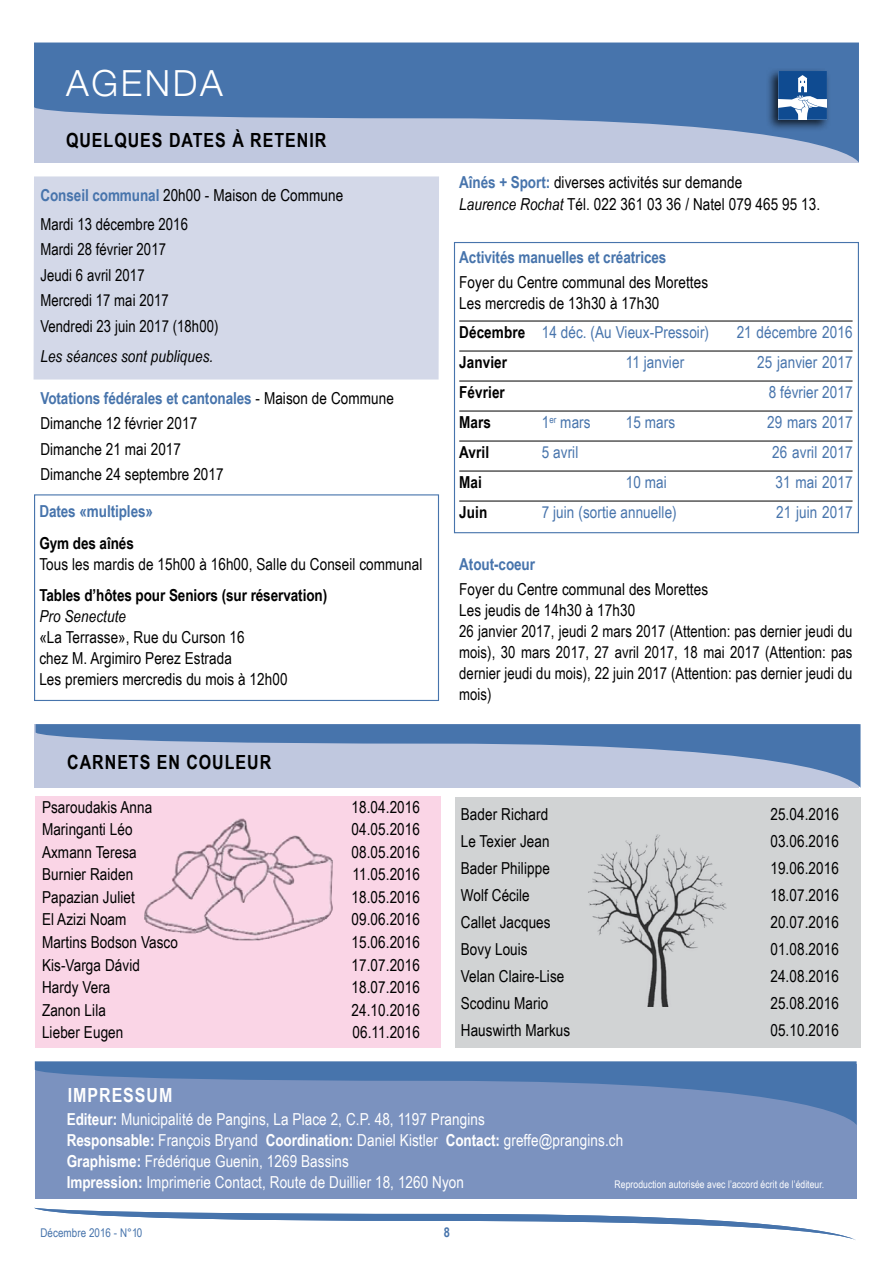
<style>
.page{position:relative;width:893px;height:1263px;background:#fff}
.page>*{position:absolute;margin:0;border:0;box-sizing:border-box;transform-origin:0 0}
.t1{font:300 36px "Helvetica Neue";letter-spacing:.075em;color:#fff}
.t2{font:700 19.5px "Arial Narrow";letter-spacing:.05em;color:#000}
.t3{font:700 19.5px "Arial Narrow";letter-spacing:.05em;color:#fff}
.t4{font:16.5px/21px "Arial Narrow";letter-spacing:.005em;color:#000}
.t5{font:16.5px/21px "Arial Narrow";letter-spacing:.005em;color:#fff}
.t6{font:16.5px "Arial Narrow";letter-spacing:.005em;color:#4774ac}
.t7{font:700 16.5px "Arial Narrow";letter-spacing:-.005em;color:#000}
.t8{font:700 16.5px "Arial Narrow";letter-spacing:-.005em;color:#4774ac}
.t9{font:italic 16.5px "Arial Narrow";letter-spacing:.005em;color:#000}
.t10{font:700 13.5px "Arial Narrow";color:#4774ac}
.t11{font:12px "Arial Narrow";letter-spacing:.005em;color:#4774ac}
.t12{font:10.5px "Arial Narrow";letter-spacing:.005em;color:#fff}
.s1{font-weight:700;color:#4774ac}
.s2{font-style:italic}
.s3{font-weight:700;color:#000}
.s4{font-weight:700}
</style>
<div class="page">
<svg style="left:34px;top:43px;width:825px;height:120px;background:#7291be"></svg>
<svg style="left:34px;top:1208px;width:822px;height:32px"></svg>
<div style="left:766px;top:67px;width:65px;height:65px;background:#000;opacity:.75"></div>
<svg style="left:778px;top:71px;width:49px;height:49px"></svg>
<div style="left:36px;top:796px;width:405px;height:251px;background:#fad5e6"></div>
<img style="left:144px;top:819px;width:189px;height:121px">
<div style="left:456px;top:797px;width:405px;height:250px;background:#d1d3d4"></div>
<img style="left:592px;top:835px;width:65px;height:56px">
<div style="left:35px;top:1065px;width:822px;height:134px;background:#7b92bf"></div>
<svg style="left:34px;top:1061px;width:823px;height:64px"></svg>
<div style="left:34px;top:494px;width:405px;height:207px;border:1px solid #4774ac"></div>
<div style="left:454px;top:242px;width:405px;height:291px;border:1px solid #4774ac"></div>
<hr style="left:459px;top:321px;width:394px;height:1px;background:#000">
<hr style="left:459px;top:351px;width:394px;height:1px;background:#000">
<hr style="left:459px;top:381px;width:394px;height:1px;background:#000">
<hr style="left:459px;top:411px;width:394px;height:1px;background:#000">
<hr style="left:459px;top:441px;width:394px;height:1px;background:#000">
<hr style="left:459px;top:471px;width:394px;height:1px;background:#000">
<hr style="left:459px;top:501px;width:394px;height:1px;background:#000">
<div style="left:34px;top:176px;width:405px;height:203px;background:#d3d8e8"></div>
<svg style="left:34px;top:724px;width:826px;height:64px;background:#94a9cc"></svg>
<h1 class="t1" style="left:66px;top:55px;width:158px">AGENDA</h1>
<p class="t2" style="left:66px;top:126px;width:262px">quelques dates à retenir</p>
<p class="t4" style="left:40px;top:181px;width:304px;line-height:28.5px"><span class="s1">Conseil communal</span> 20h00 - Maison de Commune<br>Mardi 13 décembre 2016</p>
<p class="t4" style="left:40px;top:236px;width:180px;line-height:25.5px">Mardi 28 février 2017<br>Jeudi 6 avril 2017<br>Mercredi 17 mai 2017<br>Vendredi 23 juin 2017 (18h00)</p>
<p class="t9" style="left:40px;top:344px;width:174px">Les séances sont publiques.</p>
<p class="t4" style="left:40px;top:385px;width:355px;line-height:25.5px"><span class="s1">Votations fédérales et cantonales</span> - Maison de Commune<br>Dimanche 12 février 2017<br>Dimanche 21 mai 2017<br>Dimanche 24 septembre 2017</p>
<p class="t8" style="left:39px;top:499px;width:115px">Dates «multiples»</p>
<p class="t7" style="left:39px;top:531px;width:96px">Gym des aînés</p>
<p class="t4" style="left:39px;top:553px;width:385px">Tous les mardis de 15h00 à 16h00, Salle du Conseil communal</p>
<p class="t7" style="left:39px;top:583px;width:289px">Tables d’hôtes pour Seniors (sur réservation)</p>
<p class="t9" style="left:39px;top:605px;width:88px">Pro Senectute</p>
<p class="t4" style="left:39px;top:626px;width:250px">«La Terrasse», Rue du Curson 16<br>chez M. Argimiro Perez Estrada<br>Les premiers mercredis du mois à 12h00</p>
<p class="t2" style="left:67px;top:747px;width:206px">carnets en couleur</p>
<p class="t4" style="left:42px;top:796px;width:112px">Psaroudakis Anna</p>
<p class="t4" style="left:352px;top:796px;width:70px">18.04.2016</p>
<p class="t4" style="left:42px;top:818px;width:92px">Maringanti Léo</p>
<p class="t4" style="left:352px;top:818px;width:70px">04.05.2016</p>
<p class="t4" style="left:42px;top:841px;width:96px">Axmann Teresa</p>
<p class="t4" style="left:352px;top:841px;width:70px">08.05.2016</p>
<p class="t4" style="left:42px;top:863px;width:93px">Burnier Raiden</p>
<p class="t4" style="left:353px;top:863px;width:69px">11.05.2016</p>
<p class="t4" style="left:42px;top:886px;width:94px">Papazian Juliet</p>
<p class="t4" style="left:352px;top:886px;width:70px">18.05.2016</p>
<p class="t4" style="left:42px;top:908px;width:86px">El Azizi Noam</p>
<p class="t4" style="left:352px;top:908px;width:70px">09.06.2016</p>
<p class="t4" style="left:42px;top:931px;width:137px">Martins Bodson Vasco</p>
<p class="t4" style="left:352px;top:931px;width:70px">15.06.2016</p>
<p class="t4" style="left:42px;top:953px;width:99px">Kis-Varga Dávid</p>
<p class="t4" style="left:352px;top:953px;width:70px">17.07.2016</p>
<p class="t4" style="left:42px;top:976px;width:70px">Hardy Vera</p>
<p class="t4" style="left:352px;top:976px;width:70px">18.07.2016</p>
<p class="t4" style="left:42px;top:998px;width:65px">Zanon Lila</p>
<p class="t4" style="left:352px;top:998px;width:70px">24.10.2016</p>
<p class="t4" style="left:42px;top:1021px;width:83px">Lieber Eugen</p>
<p class="t4" style="left:353px;top:1021px;width:69px">06.11.2016</p>
<p class="t3" style="left:68px;top:1080px;width:104px">impressum</p>
<p class="t4" style="left:459px;top:172px;width:362px"><span class="s1">Aînés + Sport:</span> diverses activités sur demande<br><span class="s2">Laurence Rochat</span> Tél. 022 361 03 36 / Natel 079 465 95 13.</p>
<p class="t8" style="left:459px;top:245px;width:209px">Activités manuelles et créatrices</p>
<p class="t4" style="left:459px;top:271px;width:250px">Foyer du Centre communal des Morettes<br>Les mercredis de 13h30 à 17h30</p>
<p class="t6" style="left:459px;top:320px;width:251px"><span class="s3">Décembre</span> 14 déc. (Au Vieux-Pressoir)</p>
<p class="t6" style="left:737px;top:320px;width:117px">21 décembre 2016</p>
<p class="t7" style="left:459px;top:350px;width:50px">Janvier</p>
<p class="t6" style="left:626px;top:350px;width:60px">11 janvier</p>
<p class="t6" style="left:757px;top:350px;width:97px">25 janvier 2017</p>
<p class="t7" style="left:459px;top:380px;width:47px">Février</p>
<p class="t6" style="left:769px;top:380px;width:85px">8 février 2017</p>
<p class="t7" style="left:459px;top:410px;width:33px">Mars</p>
<p class="t6" style="left:542px;top:410px;width:50px">1<sup>er</sup> mars</p>
<p class="t6" style="left:626px;top:410px;width:51px">15 mars</p>
<p class="t6" style="left:767px;top:410px;width:87px">29 mars 2017</p>
<p class="t7" style="left:459px;top:440px;width:31px">Avril</p>
<p class="t6" style="left:542px;top:440px;width:38px">5 avril</p>
<p class="t6" style="left:772px;top:440px;width:82px">26 avril 2017</p>
<p class="t7" style="left:459px;top:470px;width:24px">Mai</p>
<p class="t6" style="left:626px;top:470px;width:43px">10 mai</p>
<p class="t6" style="left:775px;top:470px;width:79px">31 mai 2017</p>
<p class="t7" style="left:459px;top:500px;width:30px">Juin</p>
<p class="t6" style="left:542px;top:500px;width:137px">7 juin (sortie annuelle)</p>
<p class="t6" style="left:776px;top:500px;width:78px">21 juin 2017</p>
<p class="t8" style="left:459px;top:551px;width:78px">Atout-coeur</p>
<p class="t4" style="left:459px;top:578px;width:395px">Foyer du Centre communal des Morettes<br>Les jeudis de 14h30 à 17h30<br>26 janvier 2017, jeudi 2 mars 2017 (Attention: pas dernier jeudi du mois), 30 mars 2017, 27 avril 2017, 18 mai 2017 (Attention: pas dernier jeudi du mois), 22 juin 2017 (Attention: pas dernier jeudi du mois)</p>
<p class="t4" style="left:461px;top:803px;width:89px">Bader Richard</p>
<p class="t4" style="left:770px;top:803px;width:70px">25.04.2016</p>
<p class="t4" style="left:461px;top:830px;width:90px">Le Texier Jean</p>
<p class="t4" style="left:770px;top:830px;width:70px">03.06.2016</p>
<p class="t4" style="left:461px;top:857px;width:91px">Bader Philippe</p>
<p class="t4" style="left:770px;top:857px;width:70px">19.06.2016</p>
<p class="t4" style="left:461px;top:884px;width:70px">Wolf Cécile</p>
<p class="t4" style="left:770px;top:884px;width:70px">18.07.2016</p>
<p class="t4" style="left:461px;top:911px;width:91px">Callet Jacques</p>
<p class="t4" style="left:770px;top:911px;width:70px">20.07.2016</p>
<p class="t4" style="left:461px;top:938px;width:68px">Bovy Louis</p>
<p class="t4" style="left:770px;top:938px;width:70px">01.08.2016</p>
<p class="t4" style="left:461px;top:965px;width:105px">Velan Claire-Lise</p>
<p class="t4" style="left:770px;top:965px;width:70px">24.08.2016</p>
<p class="t4" style="left:461px;top:992px;width:89px">Scodinu Mario</p>
<p class="t4" style="left:770px;top:992px;width:70px">25.08.2016</p>
<p class="t4" style="left:461px;top:1019px;width:111px">Hauswirth Markus</p>
<p class="t4" style="left:770px;top:1019px;width:70px">05.10.2016</p>
<p class="t5" style="left:67px;top:1108px;width:558px"><span class="s4">Editeur:</span> Municipalité de Pangins, La Place 2, C.P. 48, 1197 Prangins<br><span class="s4">Responsable:</span> François Bryand <span class="s4">Coordination:</span> Daniel Kistler <span class="s4">Contact:</span> greffe@prangins.ch <span class="s4">Graphisme:</span> Frédérique Guenin, 1269 Bassins<br><span class="s4">Impression:</span> Imprimerie Contact, Route de Duillier 18, 1260 Nyon</p>
<p class="t12" style="left:615px;top:1177px;width:211px">Reproduction autorisée avec l’accord écrit de l’éditeur.</p>
<p class="t11" style="left:40px;top:1223px;width:103px">Décembre 2016 - N°10</p>
<p class="t10" style="left:444px;top:1222px;width:8px">8</p>
</div>
